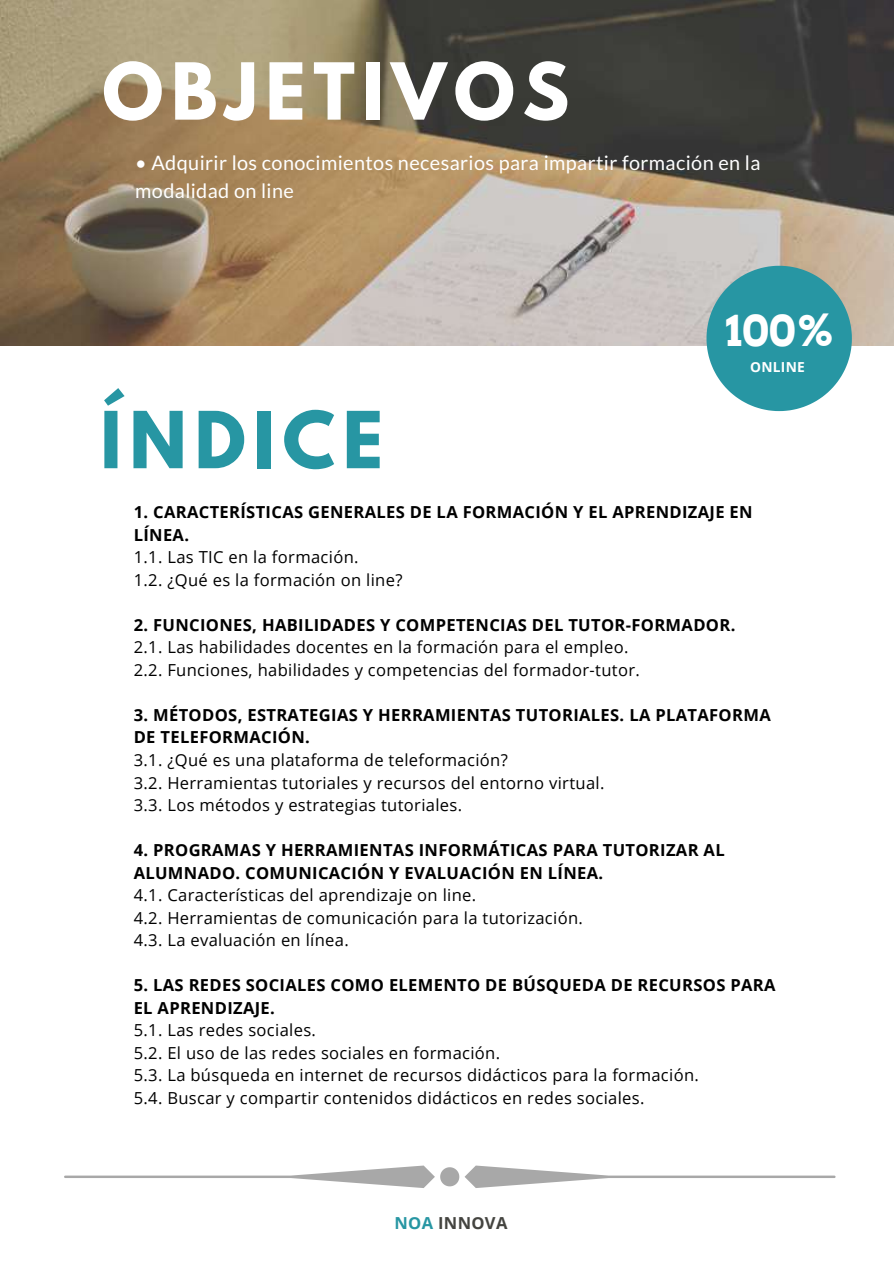
<style>
.page{position:relative;width:894px;height:1264px;background:#fff}
.page>*{position:absolute;margin:0;border:0;box-sizing:border-box;transform-origin:0 0}
.t1{font:700 69.6px "League Spartan";letter-spacing:.11em;color:#fff}
.t2{font:700 69.6px "League Spartan";letter-spacing:.11em;color:#2796a3}
.t3{font:700 42.45px "Arvo";color:#fff}
.t4{font:19.8px/27px "Lato";letter-spacing:.02em;color:#fff}
.t5{font:16.5px/22.5px "Open Sans";letter-spacing:.02em;color:#000}
.t6{font:700 16.5px/22.5px "Open Sans";letter-spacing:.02em;color:#000}
.t7{font:700 16.5px "Open Sans";letter-spacing:.02em;color:#444440}
.t8{font:700 13.8px "Open Sans";letter-spacing:.02em;color:#fff}
.s1{color:#2796a3}
</style>
<div class="page">
<img style="left:0;top:0;width:893px;height:346px">
<svg style="left:706px;top:266px;width:145px;height:145px;background:#4fa5ae"></svg>
<svg style="left:64px;top:1165px;width:771px;height:22px"></svg>
<h1 class="t1" style="left:102px;top:57px;width:468px">OBJETIVOS</h1>
<p class="t4" style="left:135px;top:149px;width:626px">• Adquirir los conocimientos necesarios para impartir formación en la modalidad on line</p>
<h1 class="t2" style="left:100px;top:405px;width:284px">ÍNDICE</h1>
<h2 class="t3" style="left:725px;top:305px;width:109px">100%</h2>
<p class="t8" style="left:749px;top:357px;width:56px">ONLINE</p>
<p class="t6" style="left:134px;top:500px;width:620px">1. CARACTERÍSTICAS GENERALES DE LA FORMACIÓN Y EL APRENDIZAJE EN<br>LÍNEA.</p>
<p class="t5" style="left:134px;top:545px;width:270px">1.1. Las TIC en la formación.<br>1.2. ¿Qué es la formación on line?</p>
<p class="t6" style="left:134px;top:613px;width:603px">2. FUNCIONES, HABILIDADES Y COMPETENCIAS DEL TUTOR-FORMADOR.</p>
<p class="t5" style="left:134px;top:635px;width:507px">2.1. Las habilidades docentes en la formación para el empleo.<br>2.2. Funciones, habilidades y competencias del formador-tutor.</p>
<p class="t6" style="left:134px;top:703px;width:638px">3. MÉTODOS, ESTRATEGIAS Y HERRAMIENTAS TUTORIALES. LA PLATAFORMA<br>DE TELEFORMACIÓN.</p>
<p class="t5" style="left:134px;top:748px;width:472px">3.1. ¿Qué es una plataforma de teleformación?<br>3.2. Herramientas tutoriales y recursos del entorno virtual.<br>3.3. Los métodos y estrategias tutoriales.</p>
<p class="t6" style="left:134px;top:838px;width:592px">4. PROGRAMAS Y HERRAMIENTAS INFORMÁTICAS PARA TUTORIZAR AL<br>ALUMNADO. COMUNICACIÓN Y EVALUACIÓN EN LÍNEA.</p>
<p class="t5" style="left:134px;top:883px;width:450px">4.1. Características del aprendizaje on line.<br>4.2. Herramientas de comunicación para la tutorización.<br>4.3. La evaluación en línea.</p>
<p class="t6" style="left:134px;top:973px;width:643px">5. LAS REDES SOCIALES COMO ELEMENTO DE BÚSQUEDA DE RECURSOS PARA<br>EL APRENDIZAJE.</p>
<p class="t5" style="left:134px;top:1018px;width:566px">5.1. Las redes sociales.<br>5.2. El uso de las redes sociales en formación.<br>5.3. La búsqueda en internet de recursos didácticos para la formación.<br>5.4. Buscar y compartir contenidos didácticos en redes sociales.</p>
<p class="t7" style="left:394px;top:1210px;width:114px"><span class="s1">NOA</span> INNOVA</p>
</div>
